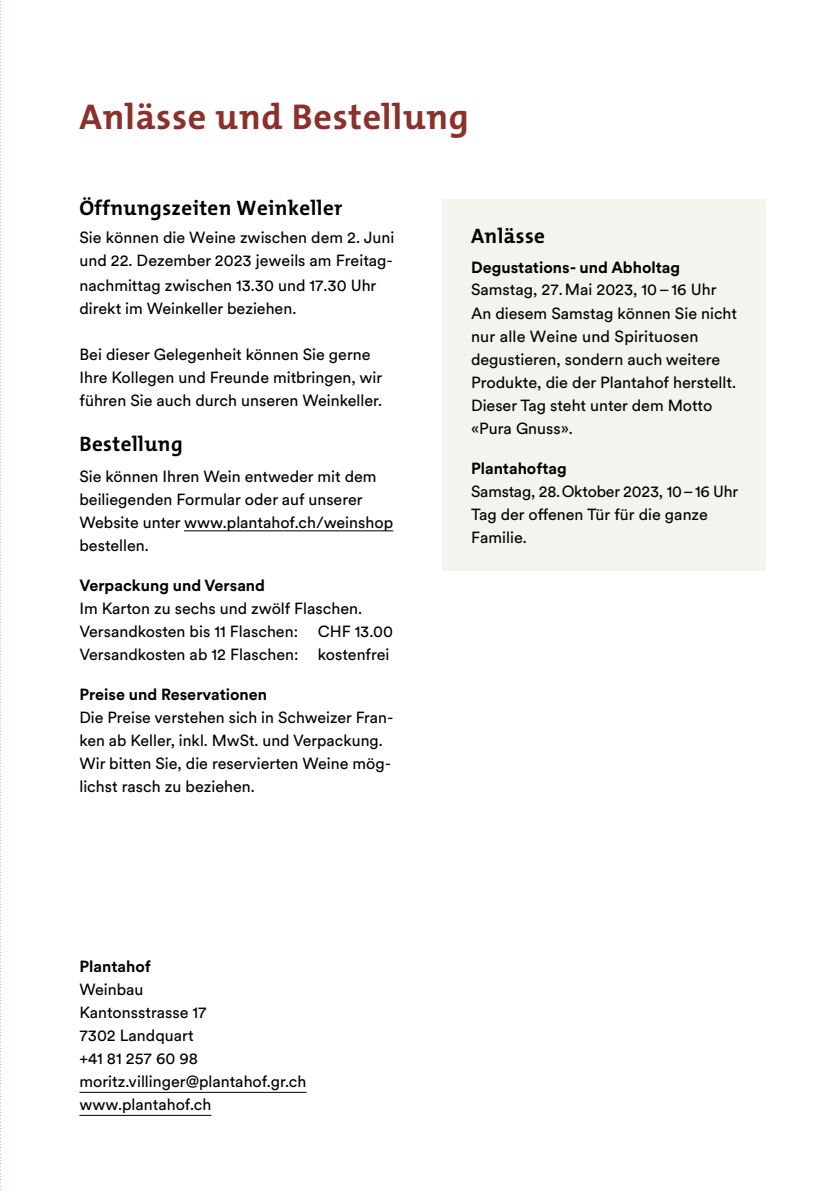
<style>
.page{position:relative;width:840px;height:1191px;background:#fff}
.page>*{position:absolute;margin:0;border:0;box-sizing:border-box;transform-origin:0 0}
.t1{font:700 36px "The Mix B W7";letter-spacing:.02em;color:#8b312c}
.t2{font:700 21px "The Mix B W7";letter-spacing:.02em;color:#000}
.t3{font:16px/23px "Circulargraubuenden";color:#000}
.t4{font:700 16px "Circulargraubuenden";color:#000}
</style>
<div class="page">
<hr style="left:79px;top:1091px;width:227px;height:1px;background:#000">
<hr style="left:79px;top:1114px;width:132px;height:1px;background:#000">
<hr style="left:184px;top:530px;width:209px;height:1px;background:#000">
<div style="left:442px;top:199px;width:323px;height:372px;background:#f4f3ee"></div>
<svg style="left:0;top:1px;width:1px;height:1189px"></svg>
<h1 class="t1" style="left:79px;top:93px;width:391px">Anlässe und Bestellung</h1>
<h2 class="t2" style="left:79px;top:194px;width:264px">Öffnungszeiten Weinkeller</h2>
<p class="t3" style="left:79px;top:225px;width:316px">Sie können die Weine zwischen dem 2. Juni und 22. Dezember 2023 jeweils am Freitag&shy;nachmittag zwischen 13.30 und 17.30 Uhr direkt im Weinkeller beziehen.</p>
<p class="t3" style="left:79px;top:342px;width:304px">Bei dieser Gelegenheit können Sie gerne<br>Ihre Kollegen und Freunde mitbringen, wir führen Sie auch durch unseren Weinkeller.</p>
<h2 class="t2" style="left:79px;top:430px;width:105px">Bestellung</h2>
<p class="t3" style="left:79px;top:464px;width:315px">Sie können Ihren Wein entweder mit dem beiliegenden Formular oder auf unserer Website unter www.plantahof.ch/weinshop bestellen.</p>
<p class="t4" style="left:79px;top:574px;width:187px">Verpackung und Versand</p>
<p class="t3" style="left:79px;top:596px;width:315px">Im Karton zu sechs und zwölf Flaschen.<br>Versandkosten bis 11 Flaschen: CHF 13.00<br>Versandkosten ab 12 Flaschen: kostenfrei</p>
<p class="t4" style="left:79px;top:683px;width:189px">Preise und Reservationen</p>
<p class="t3" style="left:79px;top:705px;width:315px">Die Preise verstehen sich in Schweizer Fran&shy;ken ab Keller, inkl. MwSt. und Verpackung.<br>Wir bitten Sie, die reservierten Weine mög&shy;lichst rasch zu beziehen.</p>
<p class="t4" style="left:79px;top:955px;width:73px">Plantahof</p>
<p class="t3" style="left:79px;top:977px;width:228px">Weinbau<br>Kantonsstrasse 17<br>7302 Landquart<br>+41 81 257 60 98 moritz.villinger@plantahof.gr.ch www.plantahof.ch</p>
<h2 class="t2" style="left:471px;top:223px;width:75px">Anlässe</h2>
<p class="t4" style="left:471px;top:257px;width:210px">Degustations- und Abholtag</p>
<p class="t3" style="left:471px;top:277px;width:267px">Samstag, 27. Mai 2023, 10 – 16 Uhr<br>An diesem Samstag können Sie nicht nur alle Weine und Spirituosen degustieren, sondern auch weitere<br>Produkte, die der Plantahof herstellt.<br>Dieser Tag steht unter dem Motto «Pura Gnuss».</p>
<p class="t4" style="left:471px;top:458px;width:97px">Plantahoftag</p>
<p class="t3" style="left:471px;top:479px;width:268px">Samstag, 28.Oktober 2023, 10–16 Uhr<br>Tag der offenen Tür für die ganze<br>Familie.</p>
</div>
